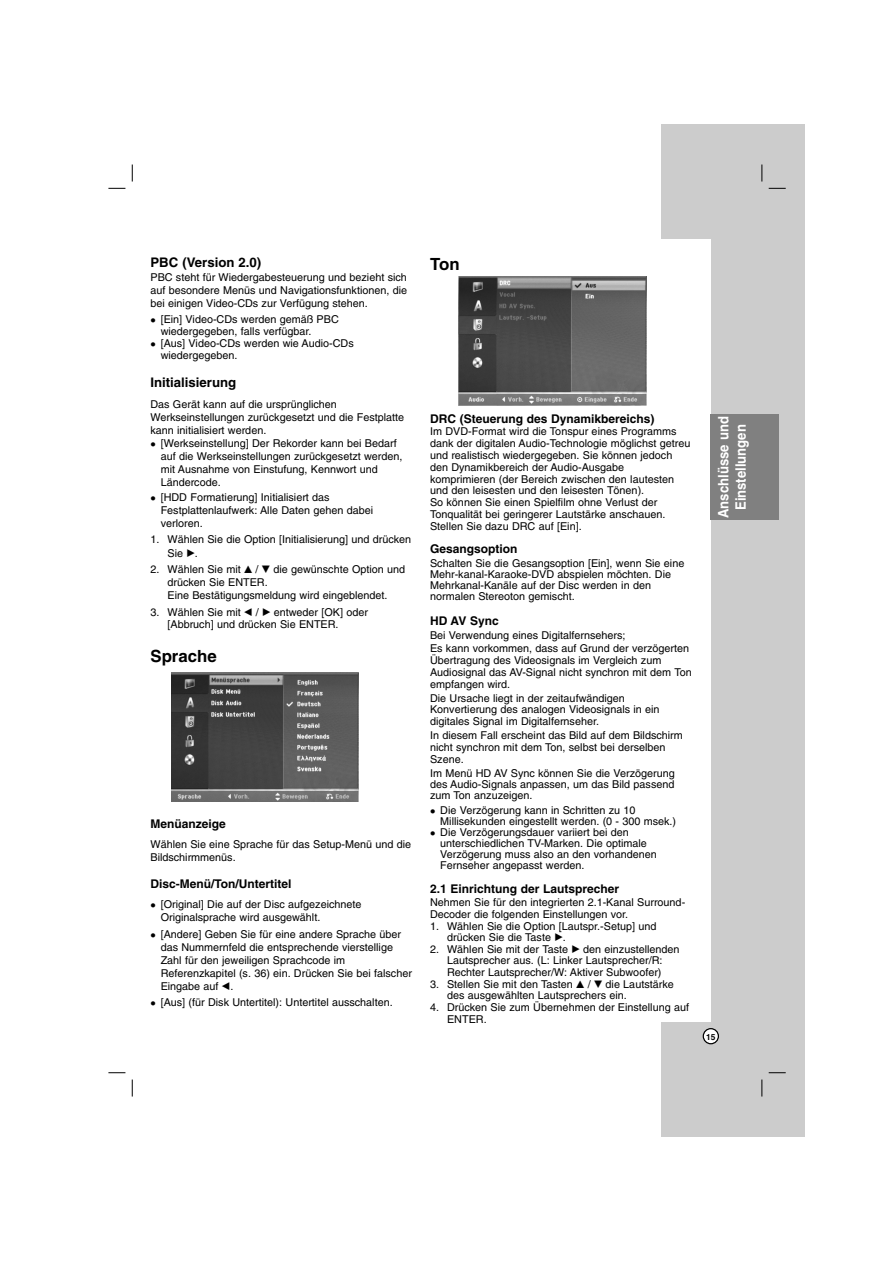
<style>
.page{position:relative;width:893px;height:1263px;background:#fff}
.page>*{position:absolute;margin:0;border:0;box-sizing:border-box;transform-origin:0 0}
.t1{font:700 16.8px "Helvetica";color:#000}
.t2{font:700 14.4px/17.2px "Helvetica";color:#fff;text-align:center;scale:.91 1}
.t3{font:700 13.2px "Helvetica";color:#000}
.t4{font:700 12px "Helvetica";color:#000}
.t5{font:10.8px/11.9px "Helvetica";color:#000}
.t6{font:700 8.4px "Helvetica";color:#000}
.s1{font-family:"Sony PS Common"}
</style>
<div class="page">
<div style="left:661px;top:124px;width:143px;height:1013px;background:#ccc"></div>
<div style="left:601px;top:239px;width:109px;height:783px;background:#fff"></div>
<svg style="left:702px;top:1028px;width:17px;height:16px"></svg>
<div style="left:710px;top:415px;width:68px;height:105px;background:#808080"></div>
<svg style="left:132px;top:165px;width:1px;height:17px"></svg>
<svg style="left:761px;top:165px;width:1px;height:17px"></svg>
<svg style="left:132px;top:1080px;width:1px;height:17px"></svg>
<svg style="left:761px;top:1080px;width:1px;height:17px"></svg>
<svg style="left:108px;top:188px;width:17px;height:1px"></svg>
<svg style="left:768px;top:188px;width:17px;height:1px"></svg>
<svg style="left:108px;top:1072px;width:17px;height:1px"></svg>
<svg style="left:768px;top:1072px;width:17px;height:1px"></svg>
<img style="left:171px;top:673px;width:187px;height:129px">
<img style="left:459px;top:276px;width:187px;height:129px">
<p class="t3" style="left:150px;top:258px;width:112px">PBC (Version 2.0)</p>
<p class="t5" style="left:150px;top:272px;width:258px;line-height:12.9px;text-align:justify">PBC steht für Wiedergabesteuerung und bezieht sich auf besondere Menüs und Navigationsfunktionen, die bei einigen Video-CDs zur Verfügung stehen.</p>
<p class="t5" style="left:161px;top:314px;width:195px">[Ein] Video-CDs werden gemäß PBC wiedergegeben, falls verfügbar.<br>[Aus] Video-CDs werden wie Audio-CDs wiedergegeben.</p>
<p class="t3" style="left:150px;top:378px;width:87px">Initialisierung</p>
<p class="t5" style="left:150px;top:399px;width:255px;line-height:12.9px">Das Gerät kann auf die ursprünglichen<br>Werkseinstellungen zurückgesetzt und die Festplatte kann initialisiert werden.</p>
<p class="t5" style="left:161px;top:438px;width:243px;line-height:12.9px">[Werkseinstellung] Der Rekorder kann bei Bedarf auf die Werkseinstellungen zurückgesetzt werden, mit Ausnahme von Einstufung, Kennwort und Ländercode.</p>
<p class="t5" style="left:161px;top:492px;width:214px;line-height:12.9px">[HDD Formatierung] Initialisiert das<br>Festplattenlaufwerk: Alle Daten gehen dabei verloren.</p>
<p class="t5" style="left:167px;top:533px;width:245px;line-height:13.8px;text-indent:-17px">1. Wählen Sie die Option [Initialisierung] und drücken<br>Sie <span class="s1">B</span>.</p>
<p class="t5" style="left:167px;top:564px;width:239px;line-height:12.8px;text-indent:-17px">2. Wählen Sie mit <span class="s1">v</span> / <span class="s1">V</span> die gewünschte Option und drücken Sie ENTER.<br>Eine Bestätigungsmeldung wird eingeblendet.</p>
<p class="t5" style="left:167px;top:607px;width:202px;line-height:12.5px;text-indent:-17px">3. Wählen Sie mit <span class="s1">b</span> / <span class="s1">B</span> entweder [OK] oder [Abbruch] und drücken Sie ENTER.</p>
<h1 class="t1" style="left:150px;top:650px;width:68px">Sprache</h1>
<p class="t4" style="left:150px;top:819px;width:77px">Menüanzeige</p>
<p class="t5" style="left:150px;top:839px;width:262px;line-height:12.9px">Wählen Sie eine Sprache für das Setup-Menü und die<br>Bildschirmmenüs.</p>
<p class="t4" style="left:150px;top:879px;width:143px">Disc-Menü/Ton/Untertitel</p>
<p class="t5" style="left:161px;top:899px;width:202px;line-height:12.9px">[Original] Die auf der Disc aufgezeichnete<br>Originalsprache wird ausgewählt.</p>
<p class="t5" style="left:161px;top:928px;width:253px;line-height:13.2px">[Andere] Geben Sie für eine andere Sprache über das Nummernfeld die entsprechende vierstellige Zahl für den jeweiligen Sprachcode im Referenzkapitel (s. 36) ein. Drücken Sie bei falscher Eingabe auf <span class="s1">b</span>.</p>
<p class="t5" style="left:161px;top:997px;width:233px">[Aus] (für Disk Untertitel): Untertitel ausschalten.</p>
<h1 class="t1" style="left:430px;top:258px;width:31px">Ton</h1>
<p class="t4" style="left:430px;top:415px;width:226px">DRC (Steuerung des Dynamikbereichs)</p>
<p class="t5" style="left:430px;top:426px;width:262px">Im DVD-Format wird die Tonspur eines Programms dank der digitalen Audio-Technologie möglichst getreu und realistisch wiedergegeben. Sie können jedoch den Dynamikbereich der Audio-Ausgabe komprimieren (der Bereich zwischen den lautesten und den leisesten und den leisesten Tönen).<br>So können Sie einen Spielfilm ohne Verlust der Tonqualität bei geringerer Lautstärke anschauen.<br>Stellen Sie dazu DRC auf [Ein].</p>
<p class="t4" style="left:430px;top:544px;width:89px">Gesangsoption</p>
<p class="t5" style="left:430px;top:559px;width:256px;line-height:10.9px">Schalten Sie die Gesangsoption [Ein], wenn Sie eine Mehr-kanal-Karaoke-DVD abspielen möchten. Die Mehrkanal-Kanäle auf der Disc werden in den normalen Stereoton gemischt.</p>
<p class="t4" style="left:430px;top:617px;width:70px">HD AV Sync</p>
<p class="t5" style="left:430px;top:629px;width:260px;line-height:13.6px">Bei Verwendung eines Digitalfernsehers;<br>Es kann vorkommen, dass auf Grund der verzögerten</p>
<p class="t5" style="left:430px;top:655px;width:263px">Übertragung des Videosignals im Vergleich zum<br>Audiosignal das AV-Signal nicht synchron mit dem Ton empfangen wird.</p>
<p class="t5" style="left:430px;top:693px;width:231px">Die Ursache liegt in der zeitaufwändigen<br>Konvertierung des analogen Videosignals in ein digitales Signal im Digitalfernseher.</p>
<p class="t5" style="left:430px;top:730px;width:254px">In diesem Fall erscheint das Bild auf dem Bildschirm nicht synchron mit dem Ton, selbst bei derselben<br>Szene.</p>
<p class="t5" style="left:430px;top:769px;width:246px;line-height:11.1px;text-align:justify">Im Menü HD AV Sync können Sie die Verzögerung des Audio-Signals anpassen, um das Bild passend zum Ton anzuzeigen.</p>
<p class="t5" style="left:440px;top:805px;width:237px;line-height:11.1px">Die Verzögerung kann in Schritten zu 10<br>Millisekunden eingestellt werden. (0 - 300 msek.)<br>Die Verzögerungsdauer variiert bei den unterschiedlichen TV-Marken. Die optimale Verzögerung muss also an den vorhandenen Fernseher angepasst werden.</p>
<p class="t4" style="left:430px;top:884px;width:191px">2.1 Einrichtung der Lautsprecher</p>
<p class="t5" style="left:430px;top:898px;width:257px">Nehmen Sie für den integrierten 2.1-Kanal Surround-<br>Decoder die folgenden Einstellungen vor.</p>
<p class="t5" style="left:447px;top:921px;width:211px;text-indent:-17px">1. Wählen Sie die Option [Lautspr.-Setup] und drücken Sie die Taste <span class="s1">B</span>.</p>
<p class="t5" style="left:430px;top:944px;width:251px;text-align:center">2. Wählen Sie mit der Taste <span class="s1">B</span> den einzustellenden<br>Lautsprecher aus. (L: Linker Lautsprecher/R:<br>Rechter Lautsprecher/W: Aktiver Subwoofer)</p>
<p class="t5" style="left:447px;top:979px;width:228px;text-indent:-17px">3. Stellen Sie mit den Tasten <span class="s1">v</span> / <span class="s1">V</span> die Lautstärke des ausgewählten Lautsprechers ein.</p>
<p class="t5" style="left:447px;top:1002px;width:243px;text-indent:-17px">4. Drücken Sie zum Übernehmen der Einstellung auf<br>ENTER.</p>
<h2 class="t2" style="left:716px;top:518px;width:113px;rotate:-90deg">Anschlüsse und<br>Einstellungen</h2>
<p class="t6" style="left:706px;top:1034px;width:11px">15</p>
</div>
